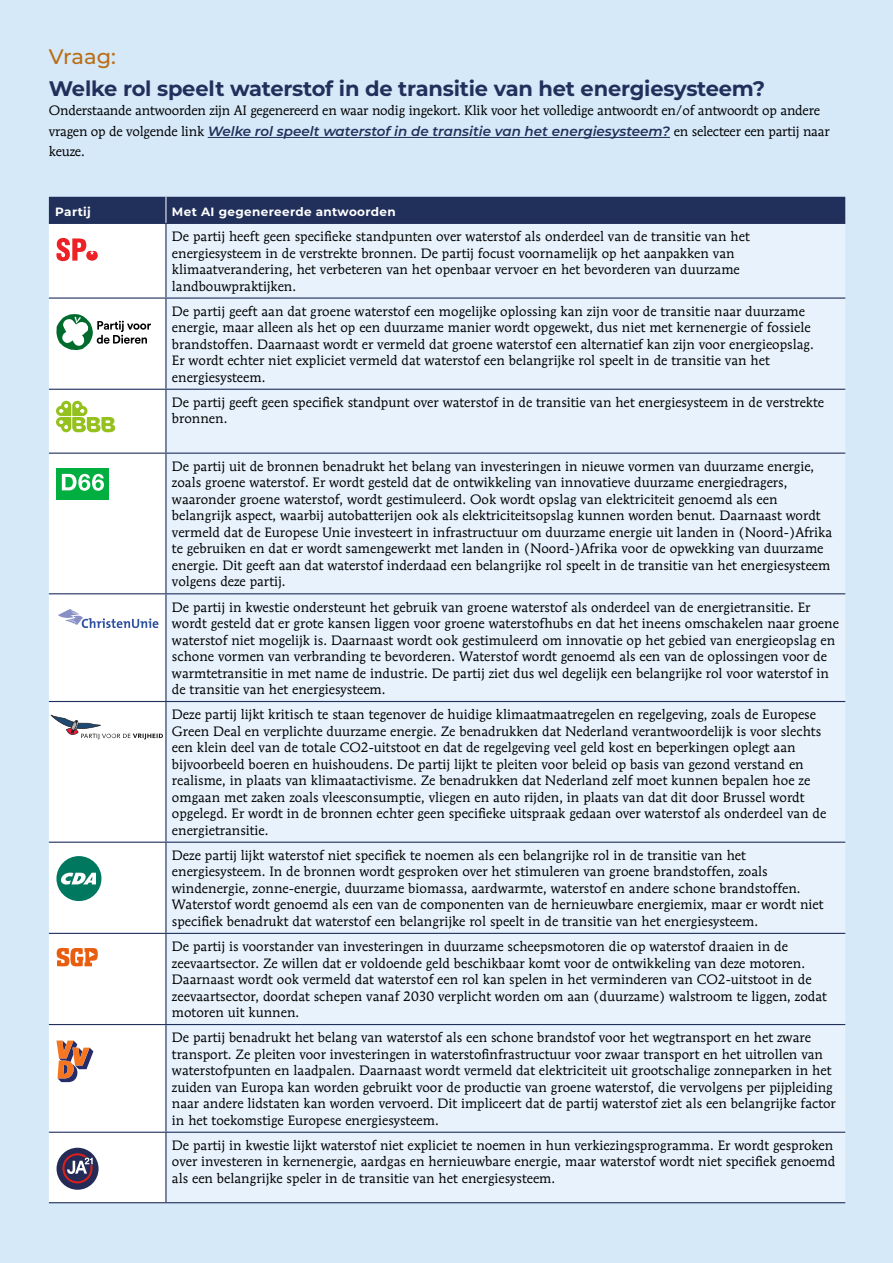
<style>
.page{position:relative;width:893px;height:1263px;background:#d6e9f9}
.page>*{position:absolute;margin:0;border:0;box-sizing:border-box;transform-origin:0 0}
.Kop_3_zonder{font:700 21px/31.5px "Montserrat";letter-spacing:-.01em;color:#21305b}
.Brood_wit_na{font:13.5px/16.5px "Mendoza Roman Std";color:#000}
.Tabel_kopcel_boven{font:700 12px "Montserrat";letter-spacing:.03em;color:#fff}
.s1{font-weight:500;color:#ba6e15}
.s2{font-family:"Montserrat";font-weight:600;font-style:italic;color:#21305b}
</style>
<div class="page">
<hr style="left:208px;top:137px;width:462px;height:1px;background:#21305b">
<div style="left:49px;top:224px;width:116px;height:978px;background:#fff"></div>
<div style="left:167px;top:224px;width:678px;height:978px;background:#e7f2fc"></div>
<hr style="left:49px;top:223px;width:117px;height:1px;background:#21305b">
<hr style="left:166px;top:223px;width:679px;height:1px;background:#21305b">
<hr style="left:165px;top:224px;width:2px;height:73px;background:#21305b">
<hr style="left:49px;top:297px;width:117px;height:2px;background:#21305b">
<hr style="left:166px;top:297px;width:679px;height:2px;background:#21305b">
<hr style="left:165px;top:299px;width:2px;height:90px;background:#21305b">
<hr style="left:49px;top:389px;width:117px;height:1px;background:#21305b">
<hr style="left:166px;top:389px;width:679px;height:1px;background:#21305b">
<hr style="left:165px;top:390px;width:2px;height:63px;background:#21305b">
<hr style="left:49px;top:453px;width:117px;height:1px;background:#21305b">
<hr style="left:166px;top:453px;width:679px;height:1px;background:#21305b">
<hr style="left:165px;top:454px;width:2px;height:139px;background:#21305b">
<hr style="left:49px;top:593px;width:117px;height:1px;background:#21305b">
<hr style="left:166px;top:593px;width:679px;height:1px;background:#21305b">
<hr style="left:165px;top:594px;width:2px;height:107px;background:#21305b">
<hr style="left:49px;top:701px;width:117px;height:1px;background:#21305b">
<hr style="left:166px;top:701px;width:679px;height:1px;background:#21305b">
<hr style="left:165px;top:702px;width:2px;height:140px;background:#21305b">
<hr style="left:49px;top:842px;width:117px;height:1px;background:#21305b">
<hr style="left:166px;top:842px;width:679px;height:1px;background:#21305b">
<hr style="left:165px;top:843px;width:2px;height:90px;background:#21305b">
<hr style="left:49px;top:933px;width:117px;height:1px;background:#21305b">
<hr style="left:166px;top:933px;width:679px;height:1px;background:#21305b">
<hr style="left:165px;top:934px;width:2px;height:90px;background:#21305b">
<hr style="left:49px;top:1024px;width:117px;height:1px;background:#21305b">
<hr style="left:166px;top:1024px;width:679px;height:1px;background:#21305b">
<hr style="left:165px;top:1025px;width:2px;height:107px;background:#21305b">
<hr style="left:49px;top:1132px;width:117px;height:1px;background:#21305b">
<hr style="left:166px;top:1132px;width:679px;height:1px;background:#21305b">
<hr style="left:165px;top:1133px;width:2px;height:69px;background:#21305b">
<hr style="left:49px;top:1202px;width:117px;height:1px;background:#21305b">
<hr style="left:166px;top:1202px;width:679px;height:1px;background:#21305b">
<div style="left:49px;top:197px;width:796px;height:26px;background:#21305b"></div>
<svg style="left:56px;top:238px;width:42px;height:23px"></svg>
<svg style="left:56px;top:314px;width:95px;height:36px;background:#bbccc2"></svg>
<svg style="left:56px;top:401px;width:59px;height:31px;background:#c7de8a"></svg>
<div style="left:56px;top:468px;width:53px;height:31px;background:#00af3f"></div>
<svg style="left:62px;top:474px;width:42px;height:17px"></svg>
<div style="left:56px;top:601px;width:104px;height:56px;background:#fff"></div>
<svg style="left:58px;top:609px;width:100px;height:19px"></svg>
<svg style="left:51px;top:715px;width:112px;height:24px;background:#dddde0"></svg>
<svg style="left:56px;top:856px;width:45px;height:45px;background:#5ba898"></svg>
<div style="left:53px;top:941px;width:48px;height:32px;background:#fff"></div>
<svg style="left:57px;top:948px;width:41px;height:18px"></svg>
<svg style="left:56px;top:1040px;width:37px;height:42px;background:#c69785"></svg>
<div style="left:57px;top:1148px;width:42px;height:42px;background:#242b57;border-radius:50%"></div>
<svg style="left:62px;top:1153px;width:31px;height:30px"></svg>
<h3 class="Kop_3_zonder" style="left:49px;top:40px;width:718px"><span class="s1">Vraag:<br></span>Welke rol speelt waterstof in de transitie van het energiesysteem?</h3>
<p class="Brood_wit_na" style="left:49px;top:100px;width:782px;line-height:21px">Onderstaande antwoorden zijn AI gegenereerd en waar nodig ingekort. Klik voor het volledige antwoordt en/of antwoordt op andere vragen op de volgende link <span class="s2">Welke rol speelt waterstof in de transitie van het energiesysteem?</span> en selecteer een partij naar</p>
<p class="Brood_wit_na" style="left:49px;top:143px;width:37px">keuze.</p>
<p class="Tabel_kopcel_boven" style="left:55px;top:203px;width:37px">Partij</p>
<p class="Tabel_kopcel_boven" style="left:172px;top:203px;width:225px">Met AI gegenereerde antwoorden</p>
<p class="Brood_wit_na" style="left:172px;top:228px;width:579px">De partij heeft geen specifieke standpunten over waterstof als onderdeel van de transitie van het energiesysteem in de verstrekte bronnen. De partij focust voornamelijk op het aanpakken van klimaatverandering, het verbeteren van het openbaar vervoer en het bevorderen van duurzame landbouwpraktijken.</p>
<p class="Brood_wit_na" style="left:172px;top:303px;width:643px">De partij geeft aan dat groene waterstof een mogelijke oplossing kan zijn voor de transitie naar duurzame energie, maar alleen als het op een duurzame manier wordt opgewekt, dus niet met kernenergie of fossiele brandstoffen. Daarnaast wordt er vermeld dat groene waterstof een alternatief kan zijn voor energieopslag.<br>Er wordt echter niet expliciet vermeld dat waterstof een belangrijke rol speelt in de transitie van het energiesysteem.</p>
<p class="Brood_wit_na" style="left:172px;top:394px;width:654px">De partij geeft geen specifiek standpunt over waterstof in de transitie van het energiesysteem in de verstrekte bronnen.</p>
<p class="Brood_wit_na" style="left:172px;top:458px;width:662px">De partij uit de bronnen benadrukt het belang van investeringen in nieuwe vormen van duurzame energie, zoals groene waterstof. Er wordt gesteld dat de ontwikkeling van innovatieve duurzame energiedragers, waaronder groene waterstof, wordt gestimuleerd. Ook wordt opslag van elektriciteit genoemd als een belangrijk aspect, waarbij autobatterijen ook als elektriciteitsopslag kunnen worden benut. Daarnaast wordt vermeld dat de Europese Unie investeert in infrastructuur om duurzame energie uit landen in (Noord-)Afrika te gebruiken en dat er wordt samengewerkt met landen in (Noord-)Afrika voor de opwekking van duurzame energie. Dit geeft aan dat waterstof inderdaad een belangrijke rol speelt in de transitie van het energiesysteem volgens deze partij.</p>
<p class="Brood_wit_na" style="left:172px;top:598px;width:668px">De partij in kwestie ondersteunt het gebruik van groene waterstof als onderdeel van de energietransitie. Er wordt gesteld dat er grote kansen liggen voor groene waterstofhubs en dat het ineens omschakelen naar groene waterstof niet mogelijk is. Daarnaast wordt ook gestimuleerd om innovatie op het gebied van energieopslag en schone vormen van verbranding te bevorderen. Waterstof wordt genoemd als een van de oplossingen voor de warmtetransitie in met name de industrie. De partij ziet dus wel degelijk een belangrijke rol voor waterstof in de transitie van het energiesysteem.</p>
<p class="Brood_wit_na" style="left:172px;top:706px;width:656px">Deze partij lijkt kritisch te staan tegenover de huidige klimaatmaatregelen en regelgeving, zoals de Europese Green Deal en verplichte duurzame energie. Ze benadrukken dat Nederland verantwoordelijk is voor slechts een klein deel van de totale CO2-uitstoot en dat de regelgeving veel geld kost en beperkingen oplegt aan bijvoorbeeld boeren en huishoudens. De partij lijkt te pleiten voor beleid op basis van gezond verstand en realisme, in plaats van klimaatactivisme. Ze benadrukken dat Nederland zelf moet kunnen bepalen hoe ze omgaan met zaken zoals vleesconsumptie, vliegen en auto rijden, in plaats van dat dit door Brussel wordt opgelegd. Er wordt in de bronnen echter geen specifieke uitspraak gedaan over waterstof als onderdeel van de energietransitie.</p>
<p class="Brood_wit_na" style="left:172px;top:847px;width:653px">Deze partij lijkt waterstof niet specifiek te noemen als een belangrijke rol in de transitie van het energiesysteem. In de bronnen wordt gesproken over het stimuleren van groene brandstoffen, zoals windenergie, zonne-energie, duurzame biomassa, aardwarmte, waterstof en andere schone brandstoffen.<br>Waterstof wordt genoemd als een van de componenten van de hernieuwbare energiemix, maar er wordt niet specifiek benadrukt dat waterstof een belangrijke rol speelt in de transitie van het energiesysteem.</p>
<p class="Brood_wit_na" style="left:172px;top:938px;width:656px">De partij is voorstander van investeringen in duurzame scheepsmotoren die op waterstof draaien in de zeevaartsector. Ze willen dat er voldoende geld beschikbaar komt voor de ontwikkeling van deze motoren.<br>Daarnaast wordt ook vermeld dat waterstof een rol kan spelen in het verminderen van CO2-uitstoot in de zeevaartsector, doordat schepen vanaf 2030 verplicht worden om aan (duurzame) walstroom te liggen, zodat motoren uit kunnen.</p>
<p class="Brood_wit_na" style="left:172px;top:1029px;width:665px">De partij benadrukt het belang van waterstof als een schone brandstof voor het wegtransport en het zware transport. Ze pleiten voor investeringen in waterstofinfrastructuur voor zwaar transport en het uitrollen van waterstofpunten en laadpalen. Daarnaast wordt vermeld dat elektriciteit uit grootschalige zonneparken in het zuiden van Europa kan worden gebruikt voor de productie van groene waterstof, die vervolgens per pijpleiding naar andere lidstaten kan worden vervoerd. Dit impliceert dat de partij waterstof ziet als een belangrijke factor in het toekomstige Europese energiesysteem.</p>
<p class="Brood_wit_na" style="left:172px;top:1137px;width:665px">De partij in kwestie lijkt waterstof niet expliciet te noemen in hun verkiezingsprogramma. Er wordt gesproken over investeren in kernenergie, aardgas en hernieuwbare energie, maar waterstof wordt niet specifiek genoemd als een belangrijke speler in de transitie van het energiesysteem.</p>
</div>
